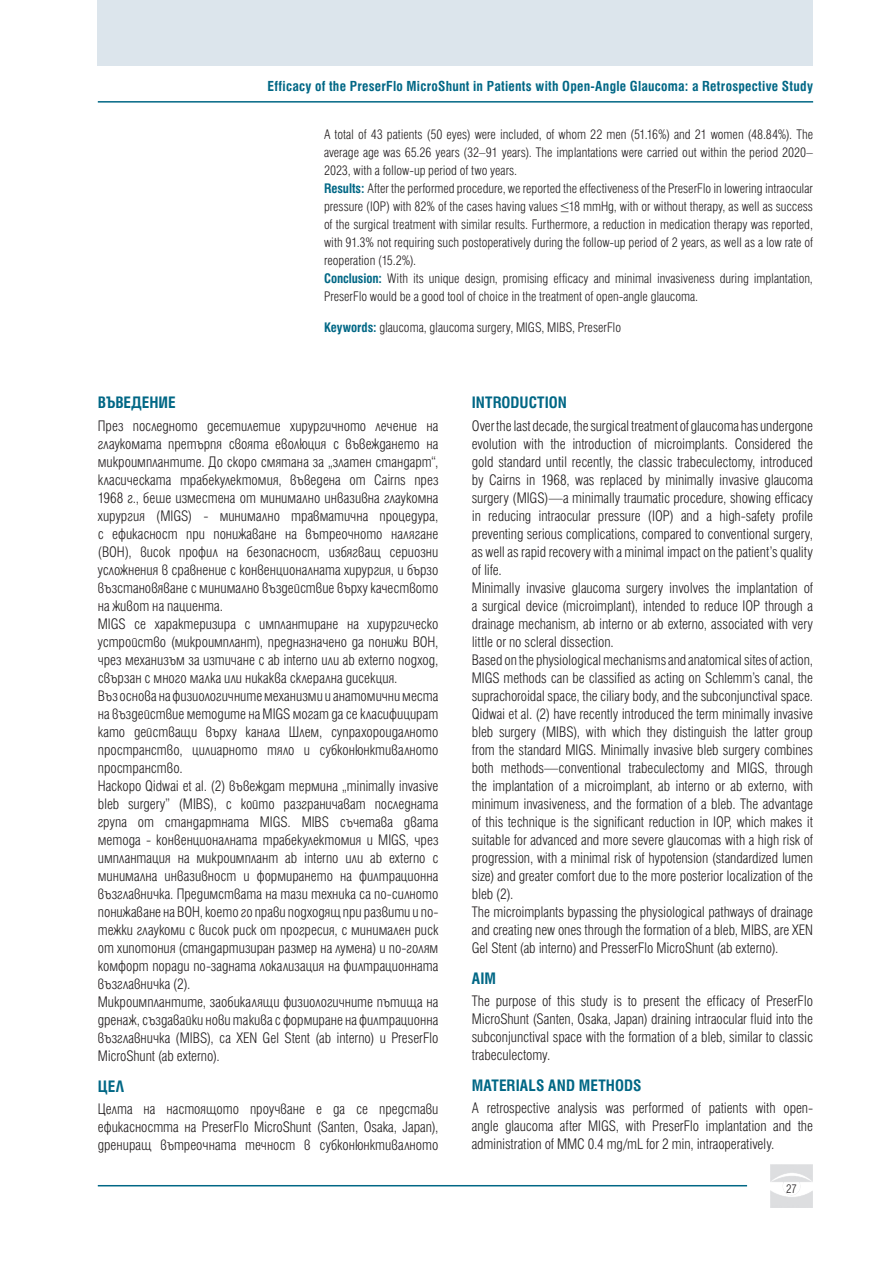
<style>
.page{position:relative;width:893px;height:1263px;background:#fff}
.page>*{position:absolute;margin:0;border:0;box-sizing:border-box;transform-origin:0 0}
.Подзаглавие{font:700 condensed 18px "Helen Bg";letter-spacing:.005em;color:#016785}
.body{font:300 condensed 16.5px/18px "Helen Bg";letter-spacing:-.005em;color:#231f20;text-align:justify}
.t1{font:700 condensed 15.75px "Helen Bg";letter-spacing:.015em;color:#016785}
.Резюме{font:300 condensed 15px/18px "Helen Bg";letter-spacing:-.005em;color:#231f20;text-align:justify}
.keywords{font:300 condensed 15px "Helen Bg";color:#231f20}
.t2{font:300 condensed 13.5px "Helen Bg";color:#231f20}
.s1{font-weight:700;color:#016785}
</style>
<div class="page">
<img style="left:770px;top:1165px;width:43px;height:42px">
<div style="left:98px;top:0;width:715px;height:66px;background:#dce5ec"></div>
<hr style="left:98px;top:1185px;width:649px;height:1px;background:#016785">
<hr style="left:98px;top:101px;width:715px;height:2px;background:#016785">
<p class="t1" style="left:268px;top:77px;width:547px">Efficacy of the PreserFlo MicroShunt in Patients with Open-Angle Glaucoma: a Retrospective Study</p>
<p class="Резюме" style="left:324px;top:125px;width:490px">A total of 43 patients (50 eyes) were included, of whom 22 men (51.16%) and 21 women (48.84%). The average age was 65.26 years (32–91 years). The implantations were carried out within the period 2020– 2023, with a follow-up period of two years.</p>
<p class="Резюме" style="left:324px;top:179px;width:490px"><span class="s1">Results:</span> After the performed procedure, we reported the effectiveness of the PreserFlo in lowering intraocular pressure (IOP) with 82% of the cases having values ≤18 mmHg, with or without therapy, as well as success of the surgical treatment with similar results. Furthermore, a reduction in medication therapy was reported, with 91.3% not requiring such postoperatively during the follow-up period of 2 years, as well as a low rate of reoperation (15.2%).</p>
<p class="Резюме" style="left:324px;top:269px;width:490px"><span class="s1">Conclusion:</span> With its unique design, promising efficacy and minimal invasiveness during implantation,<br>PreserFlo would be a good tool of choice in the treatment of open-angle glaucoma.</p>
<p class="keywords" style="left:324px;top:319px;width:299px"><span class="s1">Keywords:</span> glaucoma, glaucoma surgery, MIGS, MIBS, PreserFlo</p>
<p class="Подзаглавие" style="left:98px;top:392px;width:79px">ВЪВЕДЕНИЕ</p>
<p class="body" style="left:98px;top:416px;width:342px">През последното десетилетие хирургичното лечение на глаукомата претърпя своята еволюция с въвеждането на микроимплантите. До скоро смятана за „златен стандарт“, класическата трабекулектомия, въведена от Cairns през 1968 г., беше изместена от минимално инвазивна глаукомна хирургия (MIGS) - минимално травматична процедура, с ефикасност при понижаване на вътреочното налягане (ВОН), висок профил на безопасност, избягващ сериозни усложнения в сравнение с конвенционалната хирургия, и бързо възстановяване с минимално въздействие върху качеството на живот на пациента.</p>
<p class="body" style="left:98px;top:614px;width:342px">MIGS се характеризира с имплантиране на хирургическо устройство (микроимплант), предназначено да понижи ВОН, чрез механизъм за изтичане с ab interno или ab externo подход, свързан с много малка или никаква склерална дисекция.</p>
<p class="body" style="left:98px;top:686px;width:342px">Въз основа на физиологичните механизми и анатомични места на въздействие методите на MIGS могат да се класифицират като действащи върху канала Шлем, супрахороидалното пространство, цилиарното тяло и субконюнктивалното пространство.</p>
<p class="body" style="left:98px;top:776px;width:342px">Наскоро Qidwai et al. (2) въвеждат термина „minimally invasive bleb surgery” (MIBS), с който разграничават последната група от стандартната MIGS. MIBS съчетава двата метода - конвенционалната трабекулектомия и MIGS, чрез имплантация на микроимплант ab interno или ab externo с минимална инвазивност и формирането на филтрационна възглавничка. Предимствата на тази техника са по-силното понижаване на ВОН, което го прави подходящ при развити и по&shy;тежки глаукоми с висок риск от прогресия, с минимален риск от хипотония (стандартизиран размер на лумена) и по-голям комфорт поради по-задната локализация на филтрационната възглавничка (2).</p>
<p class="body" style="left:98px;top:992px;width:342px">Микроимплантите, заобикалящи физиологичните пътища на дренаж, създавайки нови такива с формиране на филтрационна възглавничка (MIBS), са XEN Gel Stent (ab interno) и PreserFlo MicroShunt (ab externo).</p>
<p class="Подзаглавие" style="left:98px;top:1075px;width:28px">ЦЕЛ</p>
<p class="body" style="left:98px;top:1099px;width:342px">Целта на настоящото проучване е да се представи ефикасността на PreserFlo MicroShunt (Santen, Osaka, Japan), дрениращ вътреочната течност в субконюнктивалното</p>
<p class="Подзаглавие" style="left:472px;top:392px;width:97px">INTRODUCTION</p>
<p class="body" style="left:472px;top:416px;width:343px">Over the last decade, the surgical treatment of glaucoma has undergone evolution with the introduction of microimplants. Considered the gold standard until recently, the classic trabeculectomy, introduced by Cairns in 1968, was replaced by minimally invasive glaucoma surgery (MIGS)—a minimally traumatic procedure, showing efficacy in reducing intraocular pressure (IOP) and a high-safety profile preventing serious complications, compared to conventional surgery, as well as rapid recovery with a minimal impact on the patient’s quality of life.</p>
<p class="body" style="left:472px;top:578px;width:343px">Minimally invasive glaucoma surgery involves the implantation of a surgical device (microimplant), intended to reduce IOP through a drainage mechanism, ab interno or ab externo, associated with very little or no scleral dissection.</p>
<p class="body" style="left:472px;top:650px;width:343px">Based on the physiological mechanisms and anatomical sites of action, MIGS methods can be classified as acting on Schlemm’s canal, the suprachoroidal space, the ciliary body, and the subconjunctival space.</p>
<p class="body" style="left:472px;top:704px;width:343px">Qidwai et al. (2) have recently introduced the term minimally invasive bleb surgery (MIBS), with which they distinguish the latter group from the standard MIGS. Minimally invasive bleb surgery combines both methods—conventional trabeculectomy and MIGS, through the implantation of a microimplant, ab interno or ab externo, with minimum invasiveness, and the formation of a bleb. The advantage of this technique is the significant reduction in IOP, which makes it suitable for advanced and more severe glaucomas with a high risk of progression, with a minimal risk of hypotension (standardized lumen size) and greater comfort due to the more posterior localization of the bleb (2).</p>
<p class="body" style="left:472px;top:902px;width:343px">The microimplants bypassing the physiological pathways of drainage and creating new ones through the formation of a bleb, MIBS, are XEN Gel Stent (ab interno) and PresserFlo MicroShunt (ab externo).</p>
<p class="Подзаглавие" style="left:472px;top:967px;width:26px">AIM</p>
<p class="body" style="left:472px;top:991px;width:343px">The purpose of this study is to present the efficacy of PreserFlo MicroShunt (Santen, Osaka, Japan) draining intraocular fluid into the subconjunctival space with the formation of a bleb, similar to classic trabeculectomy.</p>
<p class="Подзаглавие" style="left:472px;top:1074px;width:171px">MATERIALS AND METHODS</p>
<p class="body" style="left:472px;top:1098px;width:343px">A retrospective analysis was performed of patients with open&shy;angle glaucoma after MIGS, with PreserFlo implantation and the administration of MMC 0.4 mg/mL for 2 min, intraoperatively.</p>
<p class="t2" style="left:786px;top:1181px;width:12px">27</p>
</div>
